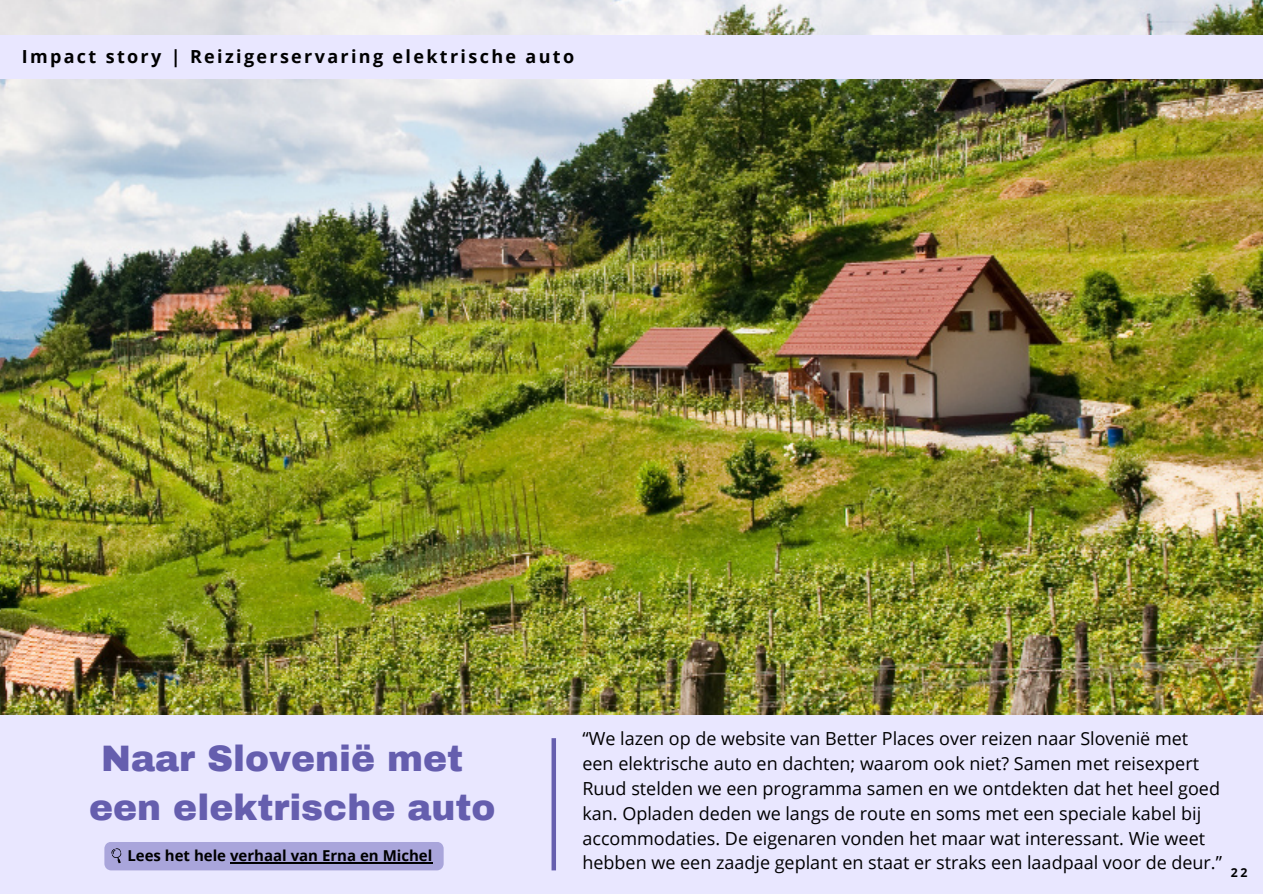
<style>
.page{position:relative;width:1263px;height:894px;background:#fff}
.page>*{position:absolute;margin:0;border:0;box-sizing:border-box;transform-origin:0 0}
.t1{font:900 36px/49.5px "Archivo";color:#655eae;text-align:center}
.t2{font:18px/24.8px "Open Sans";color:#000}
.t3{font:700 18px "Open Sans";letter-spacing:.13em;color:#000}
.t4{font:700 15px "Open Sans";color:#000}
.t5{font:700 12.3px "Open Sans";color:#000}
</style>
<div class="page">
<img style="left:0;top:0;width:1263px;height:714px">
<div style="left:0;top:35px;width:1263px;height:43px;background:#e9e7ff"></div>
<div style="left:0;top:714px;width:1263px;height:179px;background:#e9e7ff"></div>
<div style="left:551px;top:738px;width:5px;height:132px;background:#655eae"></div>
<div style="left:104px;top:842px;width:340px;height:28px;background:#a9a5db"></div>
<hr style="left:230px;top:862px;width:202px;height:1px;background:#000">
<p class="t3" style="left:22px;top:44px;width:554px">Impact story | Reizigerservaring elektrische auto</p>
<h1 class="t1" style="left:89px;top:733px;width:408px">Naar Slovenië met een elektrische auto</h1>
<p class="t4" style="left:127px;top:845px;width:307px">Lees het hele verhaal van Erna en Michel</p>
<p class="t2" style="left:582px;top:725px;width:641px">“We lazen op de website van Better Places over reizen naar Slovenië met een elektrische auto en dachten; waarom ook niet? Samen met reisexpert Ruud stelden we een programma samen en we ontdekten dat het heel goed kan. Opladen deden we langs de route en soms met een speciale kabel bij accommodaties. De eigenaren vonden het maar wat interessant. Wie weet hebben we een zaadje geplant en staat er straks een laadpaal voor de deur.”</p>
<p class="t5" style="left:1231px;top:863px;width:18px">22</p>
</div>
